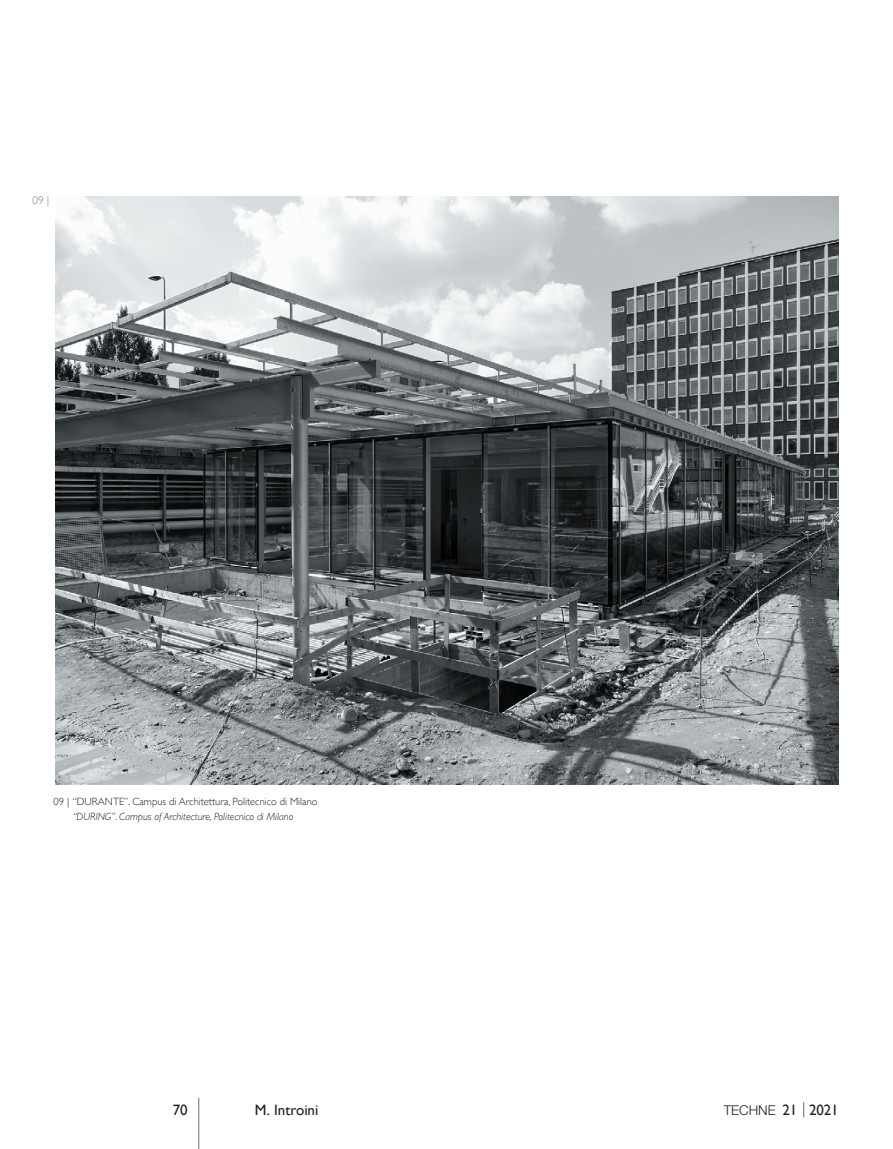
<style>
.page{position:relative;width:893px;height:1149px;background:#fff}
.page>*{position:absolute;margin:0;border:0;box-sizing:border-box;transform-origin:0 0}
.t1{font:15px "Gill Sans";letter-spacing:-.005em;color:#231f20}
.t2{font:300 13.5px "Helvetica Neue LT Std";color:#231f20}
.t3{font:300 11.25px "Gill Sans";color:#808285}
.t4{font:300 10.5px "Gill Sans";color:#231f20}
.t5{font:italic 300 10.5px "Gill Sans";color:#231f20}
.s1{font-family:"Gill Sans";font-weight:400;font-size:15px}
</style>
<div class="page">
<svg style="left:803px;top:1102px;width:1px;height:14px"></svg>
<hr style="left:198px;top:1097px;width:1px;height:51px;background:#6c6d70">
<img style="left:55px;top:196px;width:784px;height:588px">
<p class="t3" style="left:32px;top:191px;width:18px">09 |</p>
<p class="t4" style="left:54px;top:793px;width:265px">09 | “DURANTE”. Campus di Architettura, Politecnico di Milano</p>
<p class="t5" style="left:73px;top:810px;width:222px">“DURING”. Campus of Architecture, Politecnico di Milano</p>
<h1 class="t1" style="left:173px;top:1100px;width:16px">70</h1>
<h1 class="t1" style="left:255px;top:1100px;width:65px">M. Introini</h1>
<p class="t2" style="left:724px;top:1101px;width:117px">TECHNE <span class="s1">21 2021</span></p>
</div>
